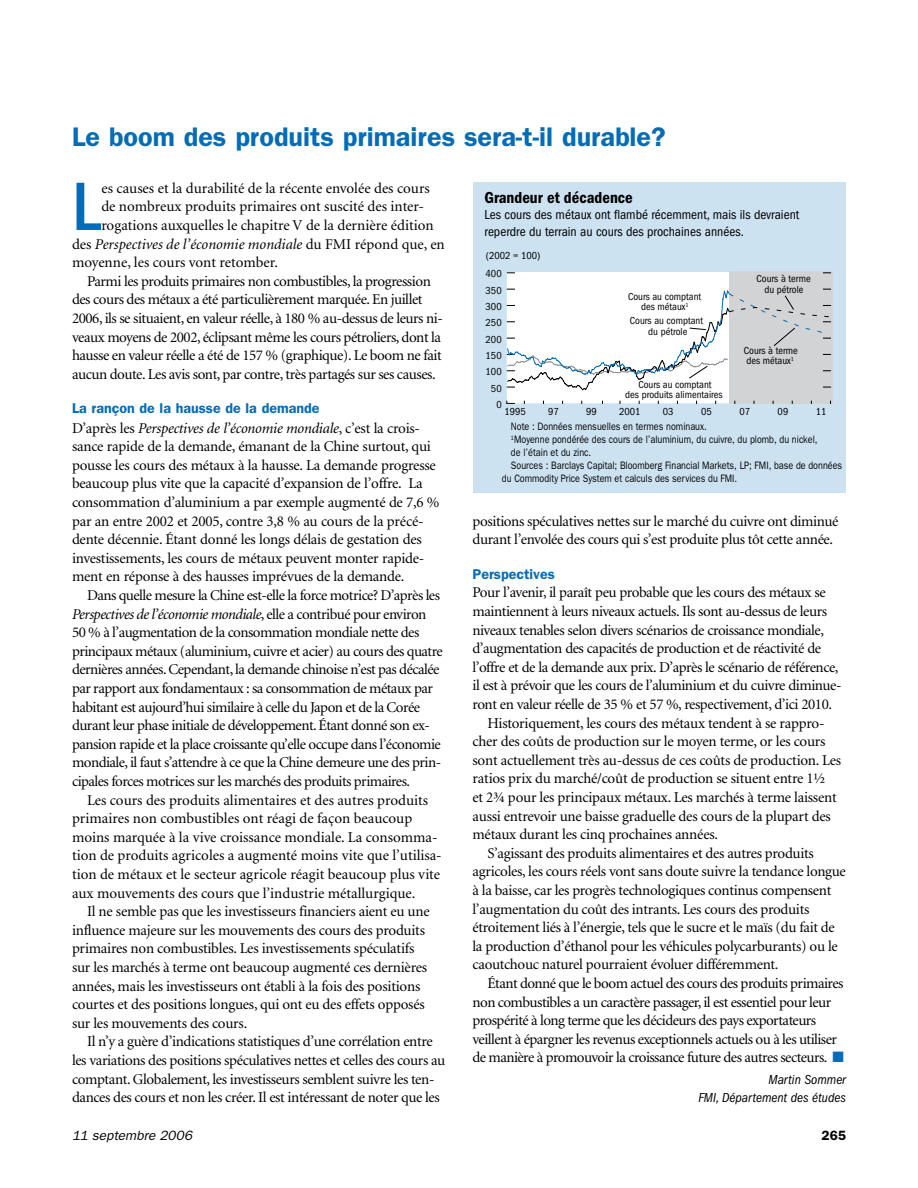
<style>
.page{position:relative;width:918px;height:1188px;background:#fff}
.page>*{position:absolute;margin:0;border:0;box-sizing:border-box;transform-origin:0 0}
.t1{font:500 condensed 70.8px "Franklin Gothic";color:#046cb6}
.t2{font:600 27px "Franklin Gothic";color:#046cb6}
.t3{font:600 condensed 16.5px "Franklin Gothic";color:#000}
.t4{font:15px/18.6px "Minion";letter-spacing:-.025em;color:#000}
.t5{font:15px/18.6px "Minion";color:#000}
.t6{font:italic 15px "Minion";color:#000}
.t7{font:600 14.25px "Franklin Gothic";color:#046cb6}
.t8{font:condensed 13.5px/16.5px "Franklin Gothic";color:#000}
.t9{font:italic condensed 13.5px/18px "Franklin Gothic";color:#000;text-align:right}
.t10{font:italic 13.5px "Franklin Gothic";letter-spacing:.01em;color:#000}
.t11{font:600 13.5px "Franklin Gothic";color:#000}
.t12{font:10.8px "Franklin Gothic";color:#000;scale:.83 1}
.t13{font:condensed 10.5px/10.5px "Franklin Gothic";color:#000;text-align:center}
.s1{font-style:normal}
.s2{font-style:italic}
.s3{color:#046cb6}
</style>
<div class="page">
<div style="left:473px;top:182px;width:373px;height:311px;background:#cde2f0"></div>
<svg style="left:506px;top:272px;width:325px;height:132px;background:#e8eaec"></svg>
<h2 class="t2" style="left:72px;top:121px;width:595px">Le boom des produits primaires sera-t-il durable?</h2>
<h1 class="t1" style="left:72px;top:166px;width:30px">L</h1>
<p class="t5" style="left:101px;top:179px;width:330px">es causes et la durabilité de la récente envolée des cours</p>
<p class="t5" style="left:101px;top:198px;width:324px">de nombreux produits primaires ont suscité des inter-</p>
<p class="t5" style="left:101px;top:216px;width:334px">rogations auxquelles le chapitre V de la dernière édition</p>
<p class="t6" style="left:72px;top:236px;width:374px"><span class="s1">des</span> Perspectives de l’économie mondiale <span class="s1">du FMI répond que, en</span></p>
<p class="t5" style="left:72px;top:254px;width:208px">moyenne, les cours vont retomber.</p>
<p class="t4" style="left:87px;top:272px;width:345px">Parmi les produits primaires non combustibles, la progression</p>
<p class="t4" style="left:72px;top:291px;width:352px">des cours des métaux a été particulièrement marquée. En juillet</p>
<p class="t4" style="left:72px;top:309px;width:372px">2006, ils se situaient, en valeur réelle, à 180 % au-dessus de leurs ni-</p>
<p class="t4" style="left:72px;top:328px;width:371px">veaux moyens de 2002, éclipsant même les cours pétroliers, dont la</p>
<p class="t4" style="left:72px;top:347px;width:371px">hausse en valeur réelle a été de 157 % (graphique). Le boom ne fait</p>
<p class="t4" style="left:72px;top:365px;width:365px">aucun doute. Les avis sont, par contre, très partagés sur ses causes.</p>
<p class="t7" style="left:72px;top:400px;width:249px">La rançon de la hausse de la demande</p>
<p class="t4" style="left:72px;top:419px;width:369px">D’après les <span class="s2">Perspectives de l’économie mondiale</span>, c’est la crois&shy;sance rapide de la demande, émanant de la Chine surtout, qui pousse les cours des métaux à la hausse. La demande progresse beaucoup plus vite que la capacité d’expansion de l’offre. La consommation d’aluminium a par exemple augmenté de 7,6 % par an entre 2002 et 2005, contre 3,8 % au cours de la précé&shy;dente décennie. Étant donné les longs délais de gestation des investissements, les cours de métaux peuvent monter rapide&shy;ment en réponse à des hausses imprévues de la demande.</p>
<p class="t4" style="left:72px;top:586px;width:372px;text-indent:15px">Dans quelle mesure la Chine est-elle la force motrice? D’après les <span class="s2">Perspectives de l’économie mondiale</span>, elle a contribué pour environ 50 % à l’augmentation de la consommation mondiale nette des principaux métaux (aluminium, cuivre et acier) au cours des quatre dernières années. Cependant, la demande chinoise n’est pas décalée par rapport aux fondamentaux : sa consommation de métaux par habitant est aujourd’hui similaire à celle du Japon et de la Corée durant leur phase initiale de développement. Étant donné son ex&shy;pansion rapide et la place croissante qu’elle occupe dans l’économie mondiale, il faut s’attendre à ce que la Chine demeure une des prin&shy;cipales forces motrices sur les marchés des produits primaires.</p>
<p class="t5" style="left:72px;top:791px;width:371px;text-indent:15px">Les cours des produits alimentaires et des autres produits primaires non combustibles ont réagi de façon beaucoup moins marquée à la vive croissance mondiale. La consomma&shy;tion de produits agricoles a augmenté moins vite que l’utilisa&shy;tion de métaux et le secteur agricole réagit beaucoup plus vite aux mouvements des cours que l’industrie métallurgique.</p>
<p class="t4" style="left:72px;top:903px;width:359px;text-indent:15px">Il ne semble pas que les investisseurs financiers aient eu une influence majeure sur les mouvements des cours des produits primaires non combustibles. Les investissements spéculatifs sur les marchés à terme ont beaucoup augmenté ces dernières années, mais les investisseurs ont établi à la fois des positions courtes et des positions longues, qui ont eu des effets opposés sur les mouvements des cours.</p>
<p class="t4" style="left:72px;top:1033px;width:375px;text-indent:15px">Il n’y a guère d’indications statistiques d’une corrélation entre les variations des positions spéculatives nettes et celles des cours au comptant. Globalement, les investisseurs semblent suivre les ten&shy;dances des cours et non les créer. Il est intéressant de noter que les</p>
<p class="t3" style="left:485px;top:188px;width:150px">Grandeur et décadence</p>
<p class="t8" style="left:485px;top:206px;width:316px">Les cours des métaux ont flambé récemment, mais ils devraient reperdre du terrain au cours des prochaines années.</p>
<p class="t13" style="left:486px;top:251px;width:56px">(2002 = 100)</p>
<p class="t13" style="left:486px;top:269px;width:18px">400</p>
<p class="t13" style="left:486px;top:285px;width:18px">350</p>
<p class="t13" style="left:486px;top:301px;width:18px">300</p>
<p class="t13" style="left:486px;top:318px;width:18px">250</p>
<p class="t13" style="left:486px;top:334px;width:18px">200</p>
<p class="t13" style="left:486px;top:350px;width:18px">150</p>
<p class="t13" style="left:486px;top:367px;width:18px">100</p>
<p class="t13" style="left:628px;top:291px;width:75px">Cours au comptant des métaux<sup>1</sup></p>
<p class="t13" style="left:630px;top:316px;width:75px">Cours au comptant du pétrole</p>
<p class="t13" style="left:757px;top:273px;width:56px">Cours à terme du pétrole</p>
<p class="t13" style="left:744px;top:345px;width:56px;text-align:left">Cours à terme des métaux<sup>1</sup></p>
<p class="t13" style="left:625px;top:379px;width:99px">Cours au comptant<br>des produits alimentaires</p>
<p class="t13" style="left:491px;top:383px;width:12px">50</p>
<p class="t13" style="left:496px;top:399px;width:7px">0</p>
<p class="t13" style="left:504px;top:406px;width:23px">1995</p>
<p class="t13" style="left:548px;top:406px;width:12px">97</p>
<p class="t13" style="left:586px;top:406px;width:12px">99</p>
<p class="t13" style="left:619px;top:406px;width:23px">2001</p>
<p class="t13" style="left:663px;top:406px;width:12px">03</p>
<p class="t13" style="left:701px;top:406px;width:12px">05</p>
<p class="t13" style="left:739px;top:406px;width:12px">07</p>
<p class="t13" style="left:778px;top:406px;width:12px">09</p>
<p class="t13" style="left:816px;top:406px;width:12px">11</p>
<p class="t12" style="left:511px;top:421px;width:237px">Note : Données mensuelles en termes nominaux.</p>
<p class="t12" style="left:511px;top:434px;width:371px"><sup>1</sup>Moyenne pondérée des cours de l’aluminium, du cuivre, du plomb, du nickel,</p>
<p class="t12" style="left:511px;top:446px;width:98px">de l’étain et du zinc.</p>
<p class="t12" style="left:511px;top:459px;width:401px">Sources : Barclays Capital; Bloomberg Financial Markets, LP; FMI, base de données</p>
<p class="t12" style="left:502px;top:472px;width:285px">du Commodity Price System et calculs des services du FMI.</p>
<p class="t4" style="left:472px;top:512px;width:368px">positions spéculatives nettes sur le marché du cuivre ont diminué durant l’envolée des cours qui s’est produite plus tôt cette année.</p>
<p class="t7" style="left:472px;top:566px;width:84px">Perspectives</p>
<p class="t4" style="left:472px;top:584px;width:355px">Pour l’avenir, il paraît peu probable que les cours des métaux se</p>
<p class="t4" style="left:472px;top:603px;width:356px">maintiennent à leurs niveaux actuels. Ils sont au-dessus de leurs</p>
<p class="t4" style="left:472px;top:621px;width:353px">niveaux tenables selon divers scénarios de croissance mondiale,</p>
<p class="t4" style="left:472px;top:640px;width:350px">d’augmentation des capacités de production et de réactivité de</p>
<p class="t4" style="left:472px;top:658px;width:367px">l’offre et de la demande aux prix. D’après le scénario de référence,</p>
<p class="t4" style="left:472px;top:677px;width:371px">il est à prévoir que les cours de l’aluminium et du cuivre diminue-</p>
<p class="t4" style="left:472px;top:696px;width:361px">ront en valeur réelle de 35 % et 57 %, respectivement, d’ici 2010.</p>
<p class="t4" style="left:488px;top:714px;width:339px">Historiquement, les cours des métaux tendent à se rappro-</p>
<p class="t4" style="left:472px;top:733px;width:355px">cher des coûts de production sur le moyen terme, or les cours</p>
<p class="t4" style="left:472px;top:751px;width:370px">sont actuellement très au-dessus de ces coûts de production. Les</p>
<p class="t4" style="left:472px;top:770px;width:354px">ratios prix du marché/coût de production se situent entre 1½</p>
<p class="t4" style="left:472px;top:789px;width:366px">et 2¾ pour les principaux métaux. Les marchés à terme laissent</p>
<p class="t4" style="left:472px;top:807px;width:360px">aussi entrevoir une baisse graduelle des cours de la plupart des</p>
<p class="t4" style="left:472px;top:826px;width:247px">métaux durant les cinq prochaines années.</p>
<p class="t4" style="left:488px;top:844px;width:328px">S’agissant des produits alimentaires et des autres produits</p>
<p class="t4" style="left:472px;top:863px;width:375px">agricoles, les cours réels vont sans doute suivre la tendance longue</p>
<p class="t4" style="left:472px;top:882px;width:360px">à la baisse, car les progrès technologiques continus compensent</p>
<p class="t4" style="left:472px;top:900px;width:338px">l’augmentation du coût des intrants. Les cours des produits</p>
<p class="t4" style="left:472px;top:919px;width:364px">étroitement liés à l’énergie, tels que le sucre et le maïs (du fait de</p>
<p class="t4" style="left:472px;top:937px;width:367px">la production d’éthanol pour les véhicules polycarburants) ou le</p>
<p class="t4" style="left:472px;top:956px;width:308px">caoutchouc naturel pourraient évoluer différemment.</p>
<p class="t4" style="left:488px;top:975px;width:357px">Étant donné que le boom actuel des cours des produits primaires</p>
<p class="t4" style="left:472px;top:993px;width:360px">non combustibles a un caractère passager, il est essentiel pour leur</p>
<p class="t4" style="left:472px;top:1012px;width:345px">prospérité à long terme que les décideurs des pays exportateurs</p>
<p class="t4" style="left:472px;top:1030px;width:366px">veillent à épargner les revenus exceptionnels actuels ou à les utiliser</p>
<p class="t4" style="left:472px;top:1049px;width:373px">de manière à promouvoir la croissance future des autres secteurs. <span class="s3">■</span></p>
<p class="t9" style="left:698px;top:1071px;width:149px">Martin Sommer<br>FMI, Département des études</p>
<p class="t10" style="left:72px;top:1127px;width:122px">11 septembre 2006</p>
<p class="t11" style="left:821px;top:1127px;width:26px">265</p>
</div>
